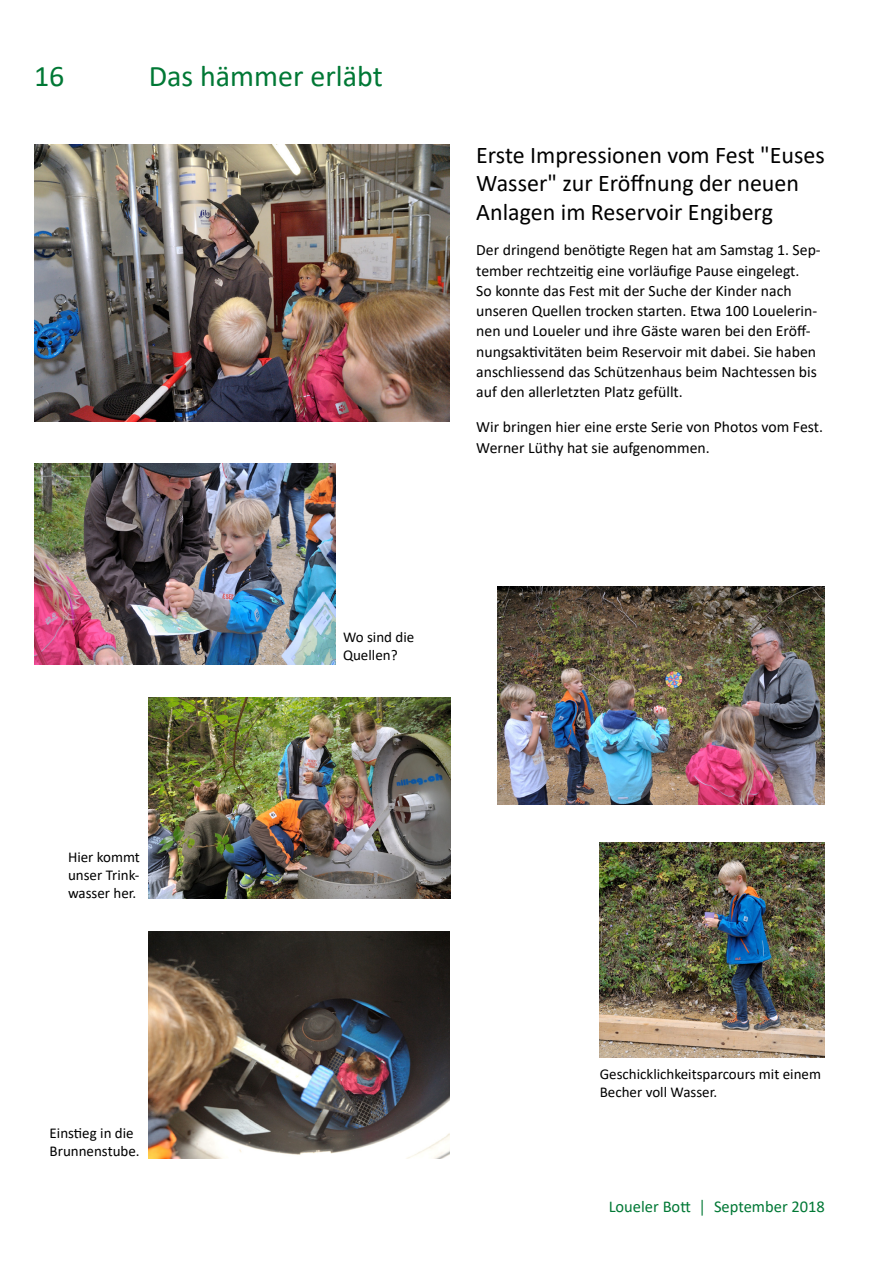
<style>
.page{position:relative;width:893px;height:1263px;background:#fff}
.page>*{position:absolute;margin:0;border:0;box-sizing:border-box;transform-origin:0 0}
.t1{font:30px "Calibri";color:#007835}
.Default{font:24px/28.8px "Calibri";color:#000}
.t2{font:16.5px "Calibri";color:#007835}
.Default-2{font:15.75px/20.2px "Calibri";color:#000}
.Default-3{font:15px/18px "Calibri";color:#000}
</style>
<div class="page">
<img style="left:34px;top:145px;width:416px;height:276px">
<img style="left:34px;top:463px;width:302px;height:201px">
<img style="left:149px;top:697px;width:302px;height:201px">
<img style="left:149px;top:931px;width:301px;height:227px">
<img style="left:497px;top:587px;width:328px;height:218px">
<img style="left:600px;top:842px;width:225px;height:216px">
<h1 class="t1" style="left:34px;top:55px;width:32px">16</h1>
<p class="t1" style="left:149px;top:55px;width:235px">Das hämmer erläbt</p>
<p class="Default" style="left:476px;top:140px;width:350px">Erste Impressionen vom Fest "Euses<br>Wasser" zur Eröffnung der neuen<br>Anlagen im Reservoir Engiberg</p>
<p class="Default-2" style="left:476px;top:240px;width:346px">Der dringend benötigte Regen hat am Samstag 1. Sep&shy;tember rechtzeitig eine vorläufige Pause eingelegt.<br>So konnte das Fest mit der Suche der Kinder nach unseren Quellen trocken starten. Etwa 100 Louelerin&shy;nen und Loueler und ihre Gäste waren bei den Eröff&shy;nungsaktivitäten beim Reservoir mit dabei. Sie haben anschliessend das Schützenhaus beim Nachtessen bis auf den allerletzten Platz gefüllt.</p>
<p class="Default-2" style="left:476px;top:417px;width:348px">Wir bringen hier eine erste Serie von Photos vom Fest.<br>Werner Lüthy hat sie aufgenommen.</p>
<p class="Default-3" style="left:343px;top:627px;width:73px">Wo sind die<br>Quellen?</p>
<p class="Default-3" style="left:68px;top:847px;width:73px;text-align:justify">Hier kommt unser Trink&shy;wasser her.</p>
<p class="Default-3" style="left:50px;top:1124px;width:92px">Einstieg in die<br>Brunnenstube.</p>
<p class="Default-3" style="left:600px;top:1064px;width:223px">Geschicklichkeitsparcours mit einem<br>Becher voll Wasser.</p>
<p class="t2" style="left:609px;top:1195px;width:218px">Loueler Bott │ September 2018</p>
</div>
